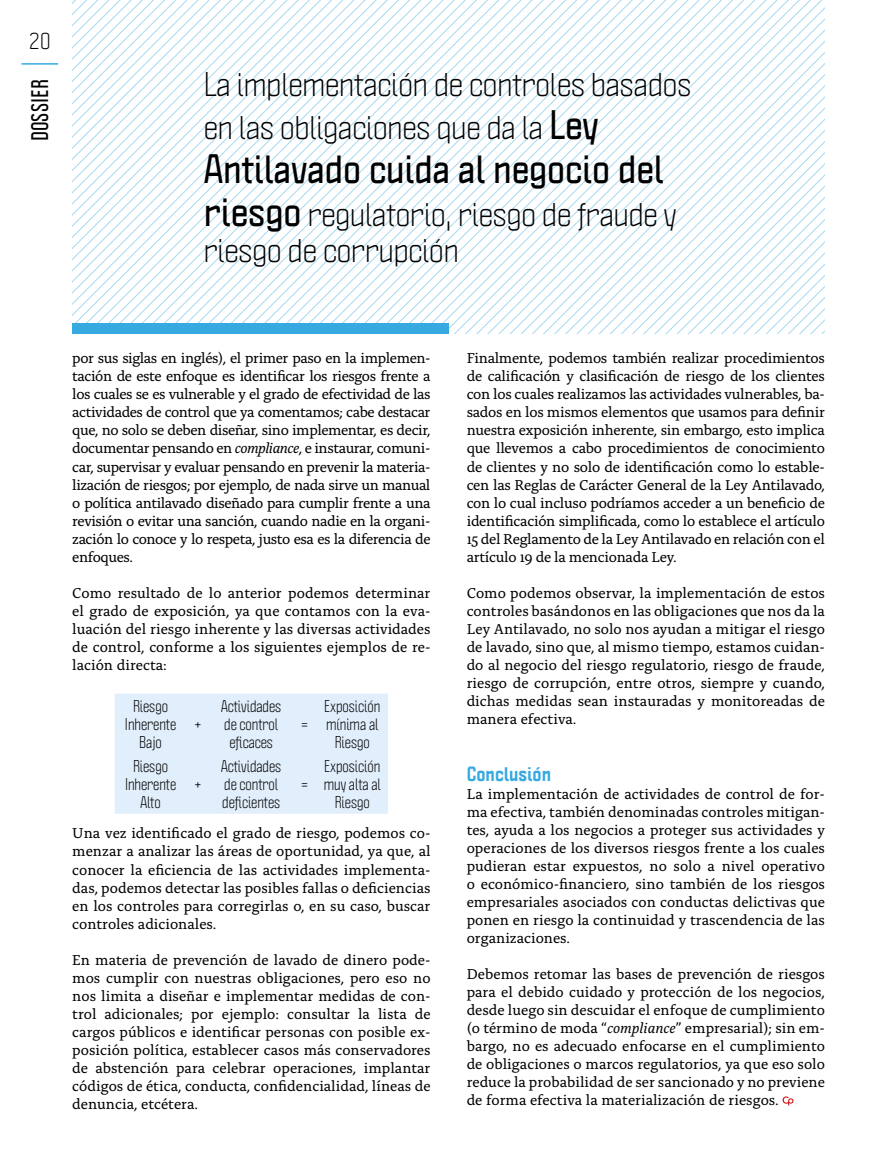
<style>
.page{position:relative;width:893px;height:1170px;background:#fff}
.page>*{position:absolute;margin:0;border:0;box-sizing:border-box;transform-origin:0 0}
.t1{font:700 36px "Politica";color:#000}
.t2{font:30px/43.2px "Politica";color:#000}
.t3{font:700 condensed 21px "Politica";letter-spacing:.01em;color:#000}
.t4{font:21px "Politica";color:#000}
.t5{font:800 18px "Politica";color:#36a9e1}
.t6{font:15px/18px "Alda OTCEV";color:#000;text-align:justify}
.t7{font:condensed 15px/18px "Politica";color:#000;text-align:center}
.s1{font-weight:700;font-size:36px}
.s2{font-style:italic}
</style>
<div class="page">
<div style="left:115px;top:693px;width:273px;height:120px;background:#e1eefb"></div>
<svg style="left:298px;top:0;width:11px;height:323px"></svg>
<svg style="left:309px;top:0;width:11px;height:323px"></svg>
<svg style="left:320px;top:0;width:12px;height:323px"></svg>
<svg style="left:332px;top:0;width:11px;height:323px"></svg>
<svg style="left:343px;top:0;width:11px;height:323px"></svg>
<svg style="left:354px;top:0;width:11px;height:323px"></svg>
<svg style="left:365px;top:0;width:11px;height:323px"></svg>
<svg style="left:376px;top:0;width:11px;height:323px"></svg>
<svg style="left:387px;top:0;width:11px;height:323px"></svg>
<svg style="left:398px;top:0;width:12px;height:323px"></svg>
<svg style="left:410px;top:0;width:11px;height:323px"></svg>
<svg style="left:421px;top:0;width:11px;height:323px"></svg>
<svg style="left:432px;top:0;width:11px;height:323px"></svg>
<svg style="left:443px;top:0;width:11px;height:329px"></svg>
<svg style="left:454px;top:0;width:11px;height:334px"></svg>
<svg style="left:465px;top:0;width:11px;height:334px"></svg>
<svg style="left:476px;top:0;width:12px;height:334px"></svg>
<svg style="left:488px;top:0;width:11px;height:334px"></svg>
<svg style="left:499px;top:0;width:11px;height:334px"></svg>
<svg style="left:510px;top:0;width:11px;height:334px"></svg>
<svg style="left:521px;top:0;width:11px;height:334px"></svg>
<svg style="left:532px;top:0;width:11px;height:334px"></svg>
<svg style="left:543px;top:0;width:11px;height:334px"></svg>
<svg style="left:554px;top:0;width:11px;height:334px"></svg>
<svg style="left:565px;top:0;width:12px;height:334px"></svg>
<svg style="left:577px;top:0;width:11px;height:334px"></svg>
<svg style="left:588px;top:0;width:11px;height:334px"></svg>
<svg style="left:599px;top:0;width:11px;height:334px"></svg>
<svg style="left:610px;top:0;width:11px;height:334px"></svg>
<svg style="left:621px;top:0;width:11px;height:334px"></svg>
<svg style="left:632px;top:0;width:11px;height:334px"></svg>
<svg style="left:643px;top:0;width:12px;height:334px"></svg>
<svg style="left:655px;top:0;width:11px;height:334px"></svg>
<svg style="left:666px;top:0;width:11px;height:334px"></svg>
<svg style="left:677px;top:0;width:11px;height:334px"></svg>
<svg style="left:688px;top:0;width:11px;height:334px"></svg>
<svg style="left:699px;top:0;width:126px;height:334px"></svg>
<div style="left:72px;top:323px;width:377px;height:11px;background:#36a9e1"></div>
<svg style="left:783px;top:1096px;width:10px;height:9px"></svg>
<hr style="left:21px;top:63px;width:37px;height:2px;background:#36a9e1">
<h3 class="t4" style="left:29px;top:25px;width:24px">20</h3>
<h3 class="t3" style="left:24px;top:141px;width:64px;rotate:-90deg">DOSSIER</h3>
<h2 class="t2" style="left:204px;top:61px;width:489px">La implementación de controles basados en las obligaciones que da la <span class="s1">Ley</span></h2>
<h1 class="t1" style="left:204px;top:142px;width:461px">Antilavado cuida al negocio del</h1>
<h2 class="t2" style="left:204px;top:194px;width:474px;line-height:36px"><span class="s1">riesgo</span> regulatorio, riesgo de fraude y riesgo de corrupción</h2>
<p class="t6" style="left:72px;top:348px;width:360px">por sus siglas en inglés), el primer paso en la implemen&shy;tación de este enfoque es identificar los riesgos frente a los cuales se es vulnerable y el grado de efectividad de las actividades de control que ya comentamos; cabe destacar que, no solo se deben diseñar, sino implementar, es decir, documentar pensando en <span class="s2">compliance</span>, e instaurar, comuni&shy;car, supervisar y evaluar pensando en prevenir la materia&shy;lización de riesgos; por ejemplo, de nada sirve un manual o política antilavado diseñado para cumplir frente a una revisión o evitar una sanción, cuando nadie en la organi&shy;zación lo conoce y lo respeta, justo esa es la diferencia de enfoques.</p>
<p class="t6" style="left:72px;top:582px;width:360px">Como resultado de lo anterior podemos determinar el grado de exposición, ya que contamos con la eva&shy;luación del riesgo inherente y las diversas actividades de control, conforme a los siguientes ejemplos de re&shy;lación directa:</p>
<p class="t7" style="left:125px;top:695px;width:53px">Riesgo<br>Inherente<br>Bajo</p>
<p class="t7" style="left:221px;top:695px;width:62px">Actividades de control eficaces</p>
<p class="t7" style="left:324px;top:695px;width:58px">Exposición mínima al<br>Riesgo</p>
<p class="t7" style="left:194px;top:713px;width:8px">+</p>
<p class="t7" style="left:301px;top:713px;width:8px">=</p>
<p class="t7" style="left:324px;top:755px;width:59px">Exposición muy alta al<br>Riesgo</p>
<p class="t6" style="left:72px;top:823px;width:360px">Una vez identificado el grado de riesgo, podemos co&shy;menzar a analizar las áreas de oportunidad, ya que, al conocer la eficiencia de las actividades implementa&shy;das, podemos detectar las posibles fallas o deficiencias en los controles para corregirlas o, en su caso, buscar controles adicionales.</p>
<p class="t6" style="left:72px;top:949px;width:360px">En materia de prevención de lavado de dinero pode&shy;mos cumplir con nuestras obligaciones, pero eso no nos limita a diseñar e implementar medidas de con&shy;trol adicionales; por ejemplo: consultar la lista de cargos públicos e identificar personas con posible ex&shy;posición política, establecer casos más conservadores de abstención para celebrar operaciones, implantar códigos de ética, conducta, confidencialidad, líneas de denuncia, etcétera.</p>
<p class="t7" style="left:125px;top:755px;width:53px">Riesgo<br>Inherente<br>Alto</p>
<p class="t7" style="left:221px;top:755px;width:62px;text-align:left">Actividades de control deficientes</p>
<p class="t7" style="left:194px;top:773px;width:8px">+</p>
<p class="t7" style="left:301px;top:773px;width:8px">=</p>
<p class="t6" style="left:467px;top:348px;width:360px">Finalmente, podemos también realizar procedimientos de calificación y clasificación de riesgo de los clientes con los cuales realizamos las actividades vulnerables, ba&shy;sados en los mismos elementos que usamos para definir nuestra exposición inherente, sin embargo, esto implica que llevemos a cabo procedimientos de conocimiento de clientes y no solo de identificación como lo estable&shy;cen las Reglas de Carácter General de la Ley Antilavado, con lo cual incluso podríamos acceder a un beneficio de identificación simplificada, como lo establece el artículo 15 del Reglamento de la Ley Antilavado en relación con el artículo 19 de la mencionada Ley.</p>
<p class="t6" style="left:467px;top:582px;width:360px">Como podemos observar, la implementación de estos controles basándonos en las obligaciones que nos da la Ley Antilavado, no solo nos ayudan a mitigar el riesgo de lavado, sino que, al mismo tiempo, estamos cuidan&shy;do al negocio del riesgo regulatorio, riesgo de fraude, riesgo de corrupción, entre otros, siempre y cuando, dichas medidas sean instauradas y monitoreadas de manera efectiva.</p>
<p class="t5" style="left:467px;top:760px;width:86px">Conclusión</p>
<p class="t6" style="left:467px;top:784px;width:360px">La implementación de actividades de control de for&shy;ma efectiva, también denominadas controles mitigan&shy;tes, ayuda a los negocios a proteger sus actividades y operaciones de los diversos riesgos frente a los cuales pudieran estar expuestos, no solo a nivel operativo o económico-financiero, sino también de los riesgos empresariales asociados con conductas delictivas que ponen en riesgo la continuidad y trascendencia de las organizaciones.</p>
<p class="t6" style="left:467px;top:964px;width:360px">Debemos retomar las bases de prevención de riesgos para el debido cuidado y protección de los negocios, desde luego sin descuidar el enfoque de cumplimiento (o término de moda “<span class="s2">compliance</span>” empresarial); sin em&shy;bargo, no es adecuado enfocarse en el cumplimiento de obligaciones o marcos regulatorios, ya que eso solo reduce la probabilidad de ser sancionado y no previene de forma efectiva la materialización de riesgos.</p>
</div>
